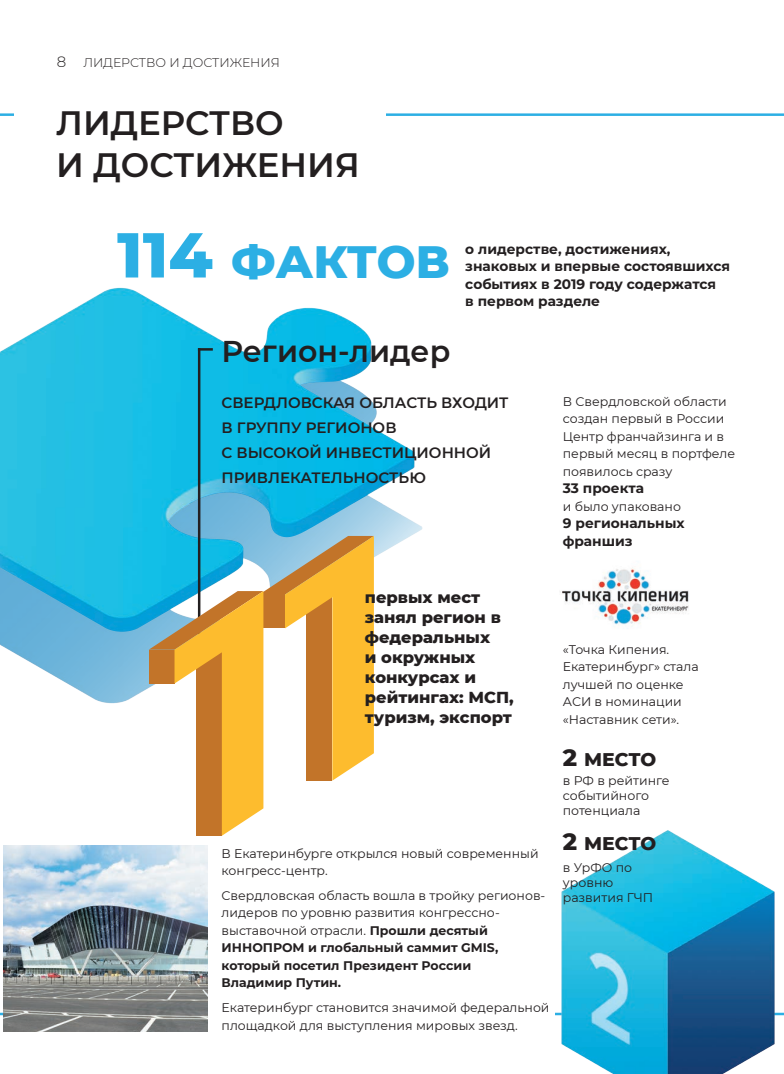
<style>
.page{position:relative;width:784px;height:1074px;background:#fff}
.page>*{position:absolute;margin:0;border:0;box-sizing:border-box;transform-origin:0 0}
.Paragraph_Style_1{font:800 46.25px "Montserrat";letter-spacing:-.01em;color:#2cafe4}
.заголовок2{font:600 33.75px/41.2px "Montserrat";color:#231f20}
.фамилия{font:600 30px "Montserrat";color:#231f20}
.Paragraph_Style_1-2{font:800 18.75px "Montserrat";letter-spacing:-.005em;color:#231f20}
.текс2{font:800 16.25px/20px "Montserrat";color:#231f20}
.содержание2{font:600 15px/25px "Montserrat";color:#231f20}
.t1{font:300 15px "Montserrat";color:#231f20}
.текс2-2{font:700 13.75px/17.5px "Montserrat";color:#231f20}
.текс2-3{font:12.5px/17.5px "Montserrat";color:#231f20}
.заголовок_3{font:300 12.5px "Montserrat";color:#231f20}
.s1{font-size:63.25px}
.s2{font-weight:700}
.s3{font-size:24px}
</style>
<div class="page">
<img style="left:555px;top:830px;width:228px;height:244px">
<img style="left:0;top:287px;width:423px;height:467px">
<hr style="left:198px;top:348px;width:15px;height:3px;background:#231f20">
<hr style="left:198px;top:348px;width:2px;height:388px;background:#231f20">
<svg style="left:149px;top:536px;width:224px;height:299px"></svg>
<img style="left:562px;top:568px;width:127px;height:61px">
<img style="left:4px;top:845px;width:204px;height:186px">
<p class="t1" style="left:57px;top:51px;width:11px">8</p>
<p class="заголовок_3" style="left:83px;top:54px;width:198px">ЛИДЕРСТВО И ДОСТИЖЕНИЯ</p>
<p class="заголовок2" style="left:56px;top:101px;width:305px">ЛИДЕРСТВО<br>И ДОСТИЖЕНИЯ</p>
<p class="Paragraph_Style_1" style="left:117px;top:227px;width:334px"><span class="s1">114</span> ФАКТОВ</p>
<p class="фамилия" style="left:221px;top:330px;width:230px">Регион-лидер</p>
<p class="текс2-2" style="left:465px;top:239px;width:266px">о лидерстве, достижениях, знаковых и впервые состоявшихся событиях в 2019 году содержатся<br>в первом разделе</p>
<p class="содержание2" style="left:221px;top:389px;width:288px">СВЕРДЛОВСКАЯ ОБЛАСТЬ ВХОДИТ<br>В ГРУППУ РЕГИОНОВ<br>С ВЫСОКОЙ ИНВЕСТИЦИОННОЙ<br>ПРИВЛЕКАТЕЛЬНОСТЬЮ</p>
<p class="текс2-3" style="left:562px;top:392px;width:174px">В Свердловской области создан первый в России<br>Центр франчайзинга и в первый месяц в портфеле появилось сразу</p>
<p class="текс2-2" style="left:562px;top:479px;width:83px">33 проекта</p>
<p class="текс2-3" style="left:562px;top:497px;width:119px">и было упаковано</p>
<p class="текс2-2" style="left:562px;top:514px;width:123px">9 региональных франшиз</p>
<p class="текс2" style="left:364px;top:586px;width:150px">первых мест занял регион в федеральных<br>и окружных конкурсах и рейтингах: МСП, туризм, экспорт</p>
<p class="текс2-3" style="left:221px;top:844px;width:318px">В Екатеринбурге открылся новый современный конгресс-центр.</p>
<p class="текс2-3" style="left:221px;top:886px;width:325px">Свердловская область вошла в тройку регионов&shy;лидеров по уровню развития конгрессно&shy;выставочной отрасли. <span class="s2">Прошли десятый ИННОПРОМ и глобальный саммит GMIS, который посетил Президент России<br>Владимир Путин.</span></p>
<p class="текс2-3" style="left:221px;top:998px;width:329px">Екатеринбург становится значимой федеральной площадкой для выступления мировых звезд.</p>
<p class="текс2-3" style="left:562px;top:640px;width:137px">«Точка Кипения.<br>Екатеринбург» стала лучшей по оценке<br>АСИ в номинации «Наставник сети».</p>
<p class="Paragraph_Style_1-2" style="left:562px;top:745px;width:95px"><span class="s3">2</span> МЕСТО</p>
<p class="текс2-3" style="left:562px;top:773px;width:108px;line-height:15px">в РФ в рейтинге событийного потенциала</p>
<p class="Paragraph_Style_1-2" style="left:562px;top:829px;width:95px"><span class="s3">2</span> МЕСТО</p>
<p class="текс2-3" style="left:562px;top:860px;width:92px;line-height:15px">в УрФО по уровню развития ГЧП</p>
</div>
